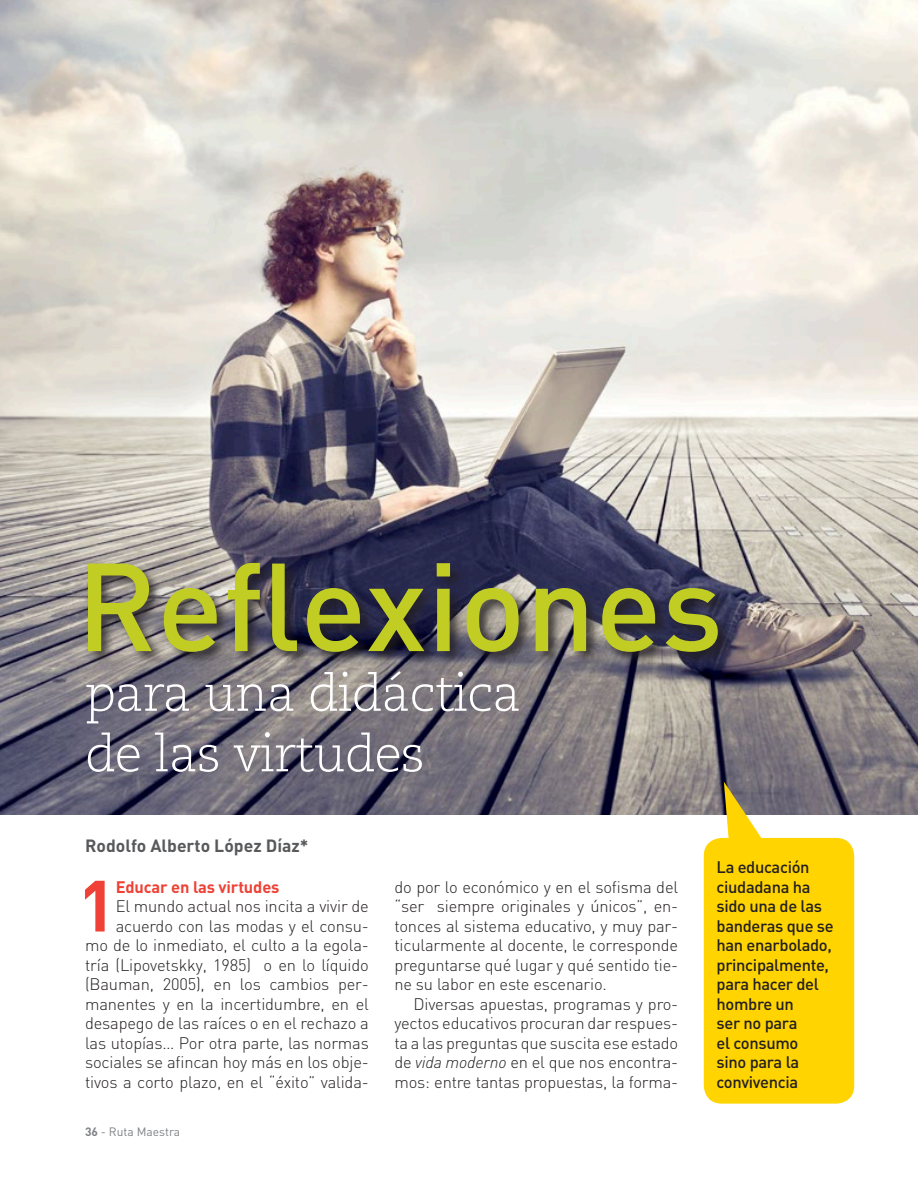
<style>
.page{position:relative;width:918px;height:1188px;background:#fff}
.page>*{position:absolute;margin:0;border:0;box-sizing:border-box;transform-origin:0 0}
.t1{font:500 123px "DIN";color:#c2cd23}
.t2{font:700 71.25px "DIN";color:#ef4135}
.t3{font:300 50.4px/60.6px "Caecilia LT Std";letter-spacing:-.02em;color:#fff}
.t4{font:700 17.55px "DIN";color:#58595b}
.t5{font:300 16.5px/19.5px "DIN";letter-spacing:-.01em;color:#231f20;text-align:justify}
.t6{font:500 16.5px/19.5px "DIN";letter-spacing:-.02em;color:#231f20}
.t7{font:700 16.5px "DIN";letter-spacing:-.01em;color:#ef4135}
.t8{font:12px "DIN";color:#808285}
.s1{font-weight:700}
.s2{font-style:italic}
</style>
<div class="page">
<img style="left:0;top:0;width:918px;height:814px">
<div style="left:86px;top:561px;width:645px;height:105px;background:#231f20;opacity:.75"></div>
<svg style="left:724px;top:782px;width:39px;height:56px;background:#bca855"></svg>
<div style="left:704px;top:838px;width:150px;height:266px;background:#ffd400;border-radius:18px"></div>
<h1 class="t1" style="left:77px;top:528px;width:648px">Reflexiones</h1>
<h3 class="t3" style="left:85px;top:664px;width:438px">para una didáctica de las virtudes</h3>
<p class="t4" style="left:85px;top:834px;width:225px">Rodolfo Alberto López Díaz*</p>
<h2 class="t2" style="left:78px;top:859px;width:40px">1</h2>
<p class="t7" style="left:116px;top:876px;width:165px">Educar en las virtudes</p>
<p class="t5" style="left:85px;top:896px;width:285px;text-align:right">El mundo actual nos incita a vivir de acuerdo con las modas y el consu-<br>mo de lo inmediato, el culto a la egola&shy;tría (Lipovetskky, 1985) o en lo líquido (Bauman, 2005), en los cambios per&shy;manentes y en la incertidumbre, en el desapego de las raíces o en el rechazo a las utopías… Por otra parte, las normas sociales se afincan hoy más en los obje&shy;tivos a corto plazo, en el “éxito” valida-</p>
<p class="t8" style="left:85px;top:1125px;width:97px"><span class="s1">36</span> - Ruta Maestra</p>
<p class="t5" style="left:394px;top:877px;width:285px">do por lo económico y en el sofisma del “ser siempre originales y únicos”, en&shy;tonces al sistema educativo, y muy par&shy;ticularmente al docente, le corresponde preguntarse qué lugar y qué sentido tie&shy;ne su labor en este escenario.</p>
<p class="t5" style="left:394px;top:994px;width:285px;text-indent:19px">Diversas apuestas, programas y pro&shy;yectos educativos procuran dar respues&shy;ta a las preguntas que suscita ese estado de <span class="s2">vida moderno</span> en el que nos encontra&shy;mos: entre tantas propuestas, la forma-</p>
<p class="t6" style="left:717px;top:857px;width:119px">La educación ciudadana ha sido una de las banderas que se han enarbolado, principalmente, para hacer del hombre un<br>ser no para<br>el consumo<br>sino para la convivencia</p>
</div>
